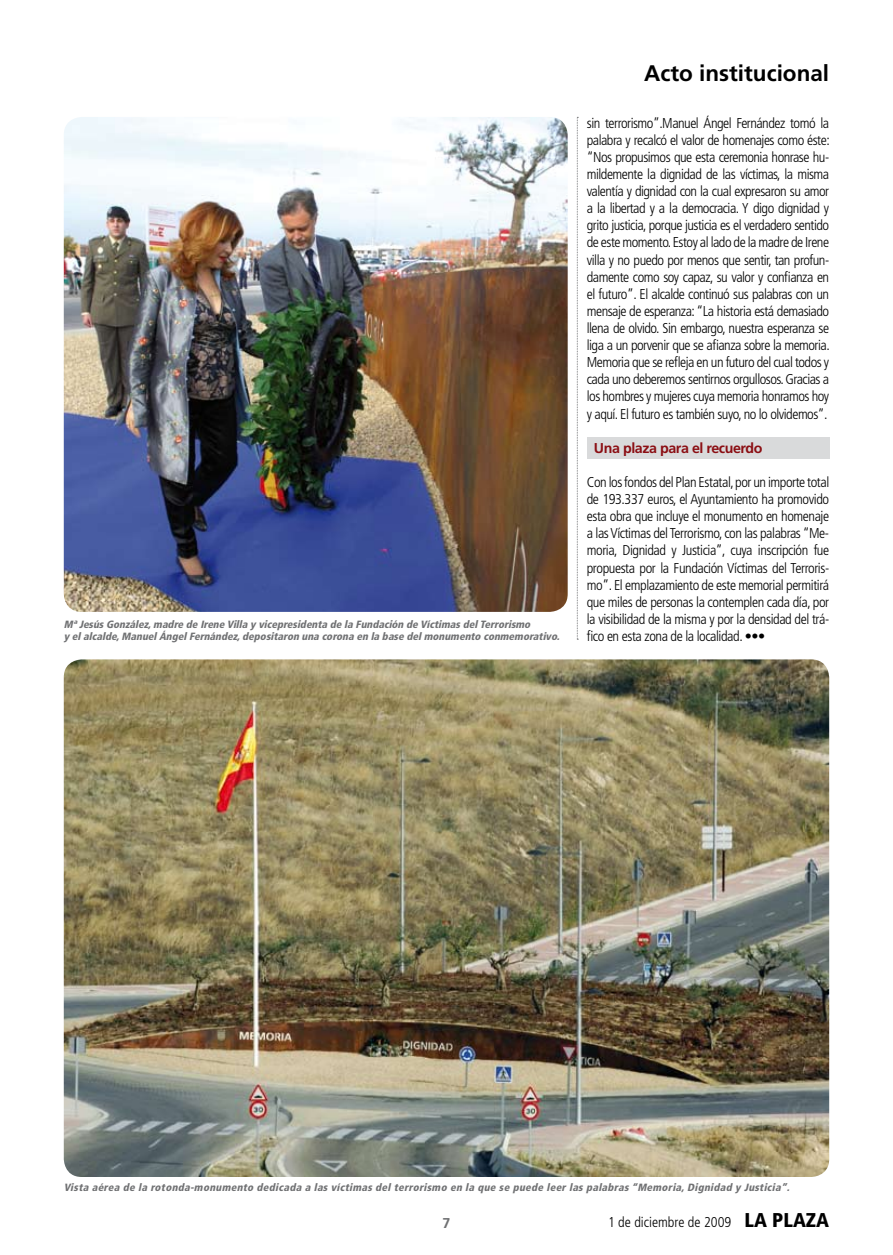
<style>
.page{position:relative;width:893px;height:1255px;background:#fff}
.page>*{position:absolute;margin:0;border:0;box-sizing:border-box;transform-origin:0 0}
.t1{font:700 22.5px "Frutiger";color:#000}
.t2{font:300 condensed 14.25px/17.1px "Frutiger";letter-spacing:-.03em;color:#000;text-align:justify}
.t3{font:300 condensed 14.25px "Frutiger";color:#000}
.t4{font:700 14.25px "Frutiger";letter-spacing:-.03em;color:#8b0e13}
.t5{font:700 14.25px "Frutiger";color:#707173}
.t6{font:italic 900 condensed 10.5px/12px "Frutiger";color:#707173}
.s1{font-weight:900;font-size:19.95px}
</style>
<div class="page">
<div style="left:587px;top:437px;width:242px;height:21px;background:#d9dadb"></div>
<img style="left:64px;top:117px;width:504px;height:495px">
<img style="left:64px;top:659px;width:765px;height:517px">
<svg style="left:577px;top:117px;width:1px;height:522px"></svg>
<p class="t6" style="left:64px;top:618px;width:500px">MªJesúsGonzález,madre de Irene Villa y vicepresidenta de la Fundación de VíctimasdelTerrorismo<br>y elalcalde,ManuelÁngelFernández,depositaron una corona en la base delmonumento conmemorativo.</p>
<h1 class="t1" style="left:644px;top:60px;width:186px">Acto institucional</h1>
<p class="t2" style="left:587px;top:114px;width:244px">sin terrorismo”.Manuel Ángel Fernández tomó la palabra y recalcó el valor de homenajes como éste: “Nos propusimos que esta ceremonia honrase hu&shy;mildemente la dignidad de las víctimas, la misma valentía y dignidad con la cual expresaron su amor a la libertad y a la democracia. Y digo dignidad y grito justicia, porque justicia es el verdadero sentido de este momento. Estoy al lado de la madre de Irene villa y no puedo por menos que sentir, tan profun&shy;damente como soy capaz, su valor y confianza en el futuro”. El alcalde continuó sus palabras con un mensaje de esperanza: “La historia está demasiado llena de olvido. Sin embargo, nuestra esperanza se liga a un porvenir que se afianza sobre la memoria.<br>Memoria que se refleja en un futuro del cual todos y cada uno deberemos sentirnos orgullosos. Gracias a los hombres y mujeres cuya memoria honramos hoy y aquí. El futuro es también suyo, no lo olvidemos”.</p>
<p class="t4" style="left:594px;top:439px;width:170px">Una plaza para el recuerdo</p>
<p class="t2" style="left:587px;top:473px;width:244px">Con los fondos del Plan Estatal, por un importe total de 193.337 euros, el Ayuntamiento ha promovido esta obra que incluye el monumento en homenaje a las Víctimas del Terrorismo, con las palabras “Me&shy;moria, Dignidad y Justicia”, cuya inscripción fue propuesta por la Fundación Víctimas del Terroris&shy;mo”. El emplazamiento de este memorial permitirá que miles de personas la contemplen cada día, por la visibilidad de la misma y por la densidad del trá&shy;fico en esta zona de la localidad. •••</p>
<p class="t6" style="left:64px;top:1181px;width:730px">Vista aérea de la rotonda-monumento dedicada a las víctimas del terrorismo en la que se puede leer las palabras “Memoria,Dignidad y Justicia”.</p>
<p class="t5" style="left:442px;top:1214px;width:9px">7</p>
<p class="t3" style="left:608px;top:1214px;width:223px">1 de diciembre de 2009 <span class="s1">LA PLAZA</span></p>
</div>
